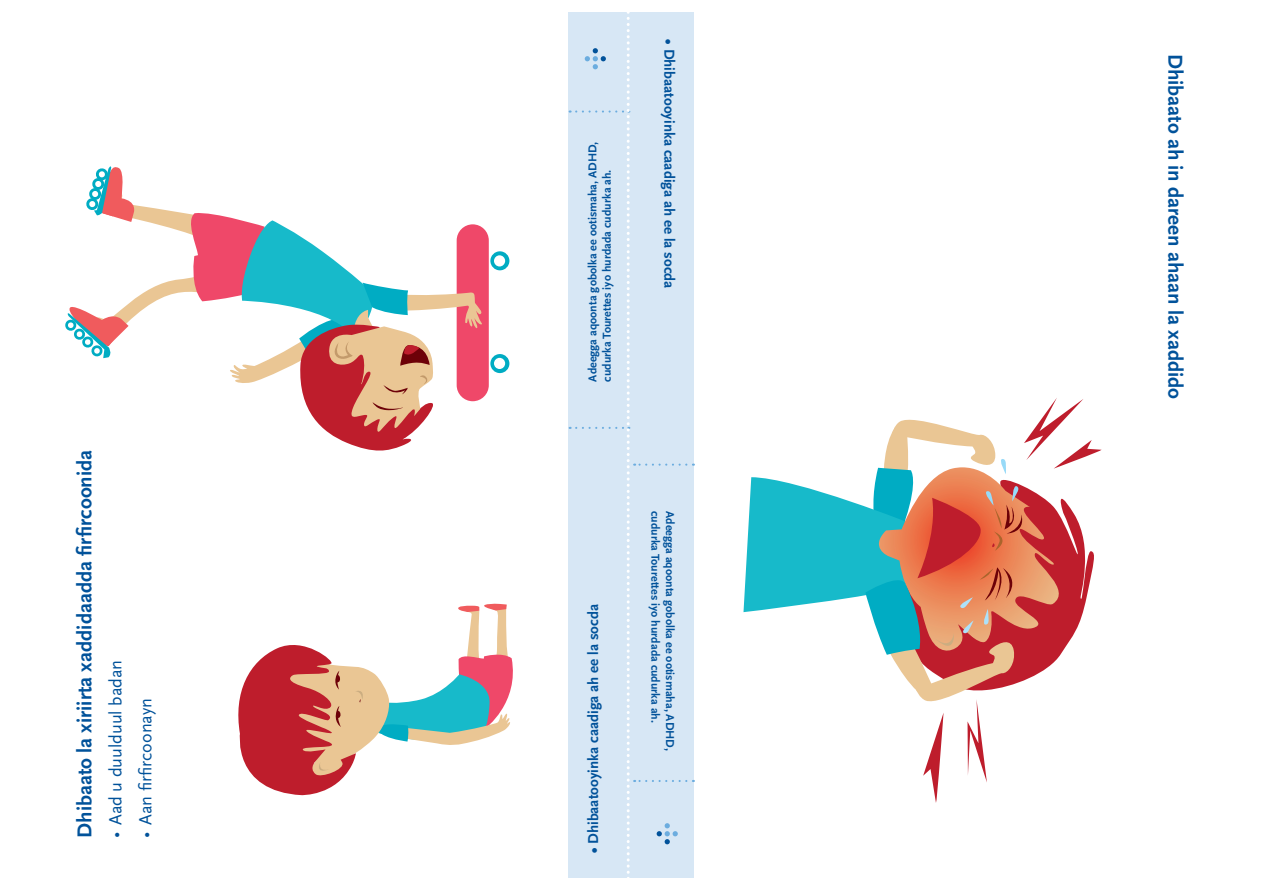
<style>
.page{position:relative;width:1263px;height:893px;background:#fff}
.page>*{position:absolute;margin:0;border:0;box-sizing:border-box;transform-origin:0 0}
.t1{font:700 21px "Scala Sans OT";color:#01529a}
.t2{font:18px "Scala Sans OT";color:#01529a}
.t3{font:700 15px "Scala Sans OT";color:#01529a}
.t4{font:700 12px/14.4px "Scala Sans OT";color:#01529a}
</style>
<div class="page">
<div style="left:568px;top:13px;width:64px;height:865px;background:#d7e7f5"></div>
<div style="left:630px;top:13px;width:64px;height:865px;background:#d7e7f5"></div>
<div style="left:457px;top:224px;width:32px;height:177px;background:#ef4869;border-radius:16px"></div>
<svg style="left:490px;top:251px;width:19px;height:19px"></svg>
<svg style="left:490px;top:354px;width:19px;height:19px"></svg>
<div style="left:494px;top:255px;width:11px;height:11px;background:#fff;border-radius:50%"></div>
<div style="left:494px;top:358px;width:11px;height:11px;background:#fff;border-radius:50%"></div>
<svg style="left:65px;top:166px;width:418px;height:285px"></svg>
<svg style="left:238px;top:603px;width:275px;height:193px"></svg>
<svg style="left:570px;top:12px;width:116px;height:866px"></svg>
<svg style="left:743px;top:398px;width:358px;height:405px"></svg>
<h1 class="t1" style="left:73px;top:838px;width:390px;rotate:-90deg">Dhibaato la xiriirta xaddidaadda firfircoonida</h1>
<h2 class="t2" style="left:106px;top:838px;width:180px;rotate:-90deg">• Aad u duulduul badan</h2>
<h2 class="t2" style="left:136px;top:838px;width:141px;rotate:-90deg">• Aan firfircoonayn</h2>
<p class="t4" style="left:586px;top:381px;width:241px;rotate:-90deg">Adeegga aqoonta gobolka ee ootismaha, ADHD, cudurka Tourettes iyo hurdada cudurka ah.</p>
<p class="t3" style="left:678px;top:39px;width:250px;rotate:90deg">• Dhibaatooyinka caadiga ah ee la socda</p>
<p class="t3" style="left:585px;top:853px;width:250px;rotate:-90deg">• Dhibaatooyinka caadiga ah ee la socda</p>
<p class="t4" style="left:662px;top:511px;width:214px;rotate:90deg">cudurka Tourettes iyo hurdada cudurka ah.</p>
<p class="t4" style="left:677px;top:511px;width:241px;rotate:90deg">Adeegga aqoonta gobolka ee ootismaha, ADHD,</p>
<h1 class="t1" style="left:1187px;top:54px;width:347px;rotate:90deg">Dhibaato ah in dareen ahaan la xaddido</h1>
</div>
